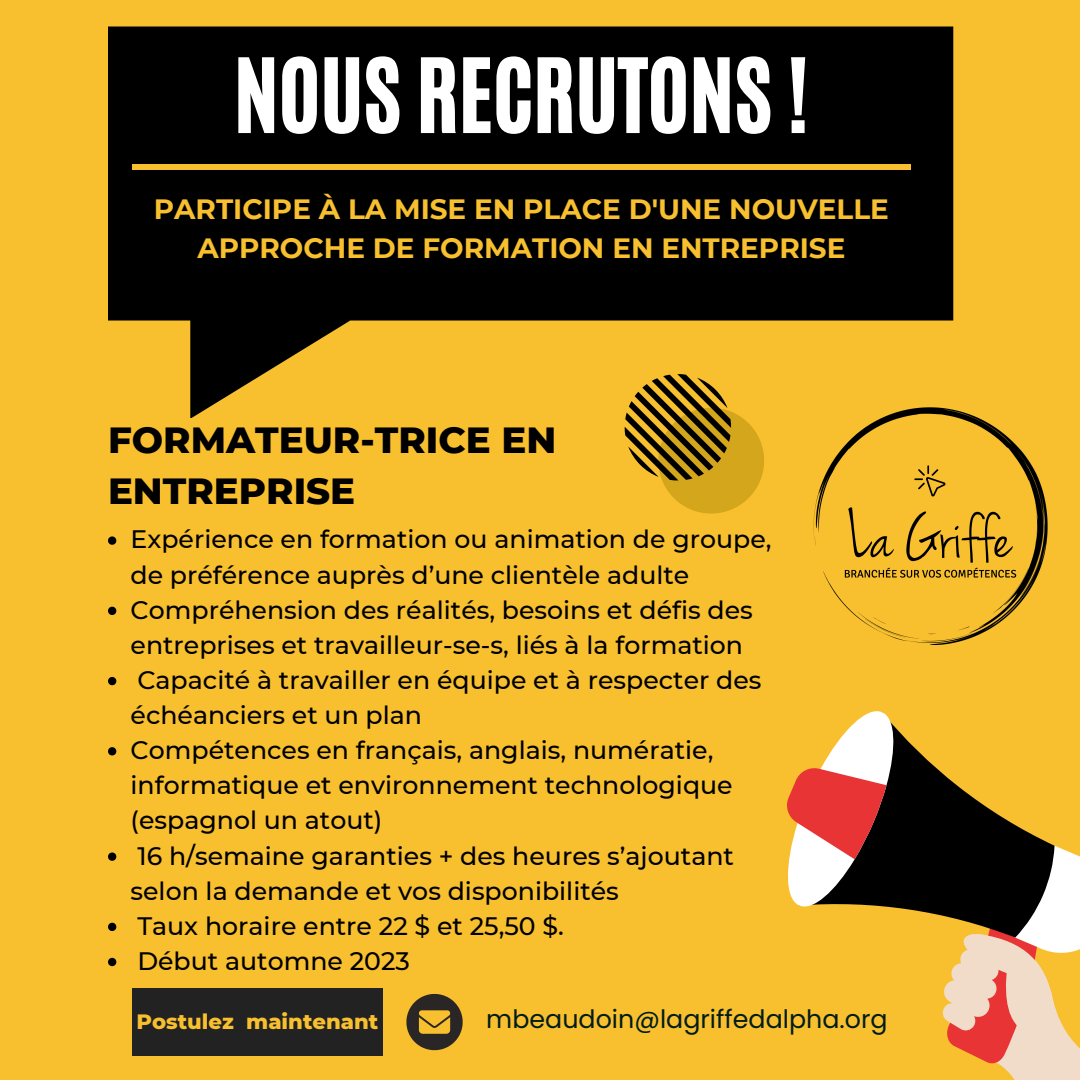
<style>
.page{position:relative;width:1080px;height:1080px;background:#f8c02f}
.page>*{position:absolute;margin:0;border:0;box-sizing:border-box;transform-origin:0 0}
.t1{font:85.8px "CA Generated";color:#fff}
.t2{font:800 37.2px/51.3px "Montserrat";color:#000}
.t3{font:700 27.9px/38.4px "Montserrat";color:#f8c02f;text-align:center}
.t4{font:500 25.2px/35.1px "Montserrat";color:#000}
.t5{font:25.2px "Poppins";color:#021c1a}
.t6{font:800 21.3px "Montserrat";color:#f8c02f}
</style>
<div class="page">
<svg style="left:108px;top:27px;width:845px;height:391px;fill:#000"></svg>
<div style="left:132px;top:164px;width:779px;height:5px;background:#f8c02f"></div>
<div style="left:132px;top:988px;width:251px;height:68px;background:#222"></div>
<svg style="left:787px;top:711px;width:293px;height:369px"></svg>
<svg style="left:625px;top:374px;width:139px;height:140px"></svg>
<svg style="left:406px;top:994px;width:57px;height:56px"></svg>
<img style="left:813px;top:408px;width:234px;height:236px">
<svg style="left:108px;top:536px;width:8px;height:9px"></svg>
<svg style="left:108px;top:607px;width:8px;height:8px"></svg>
<svg style="left:108px;top:677px;width:8px;height:8px"></svg>
<svg style="left:108px;top:747px;width:8px;height:8px"></svg>
<svg style="left:108px;top:853px;width:8px;height:8px"></svg>
<svg style="left:108px;top:923px;width:8px;height:8px"></svg>
<svg style="left:108px;top:958px;width:8px;height:8px"></svg>
<p class="t1" style="left:234px;top:34px;width:576px">NOUS RECRUTONS !</p>
<p class="t3" style="left:154px;top:190px;width:736px">PARTICIPE À LA MISE EN PLACE D'UNE NOUVELLE<br>APPROCHE DE FORMATION EN ENTREPRISE</p>
<p class="t2" style="left:108px;top:414px;width:450px">FORMATEUR-TRICE EN<br>ENTREPRISE</p>
<p class="t4" style="left:131px;top:522px;width:642px">Expérience en formation ou animation de groupe, de préférence auprès d’une clientèle adulte</p>
<p class="t4" style="left:131px;top:592px;width:624px">Compréhension des réalités, besoins et défis des entreprises et travailleur-se-s, liés à la formation</p>
<p class="t4" style="left:131px;top:662px;width:632px">Capacité à travailler en équipe et à respecter des échéanciers et un plan</p>
<p class="t4" style="left:131px;top:733px;width:604px">Compétences en français, anglais, numératie, informatique et environnement technologique (espagnol un atout)</p>
<p class="t4" style="left:131px;top:838px;width:605px">16 h/semaine garanties + des heures s’ajoutant selon la demande et vos disponibilités</p>
<p class="t4" style="left:137px;top:908px;width:428px">Taux horaire entre 22 $ et 25,50 $.</p>
<p class="t4" style="left:137px;top:943px;width:274px">Début automne 2023</p>
<p class="t6" style="left:136px;top:1009px;width:243px">Postulez maintenant</p>
<p class="t5" style="left:486px;top:1001px;width:403px">mbeaudoin@lagriffedalpha.org</p>
</div>
